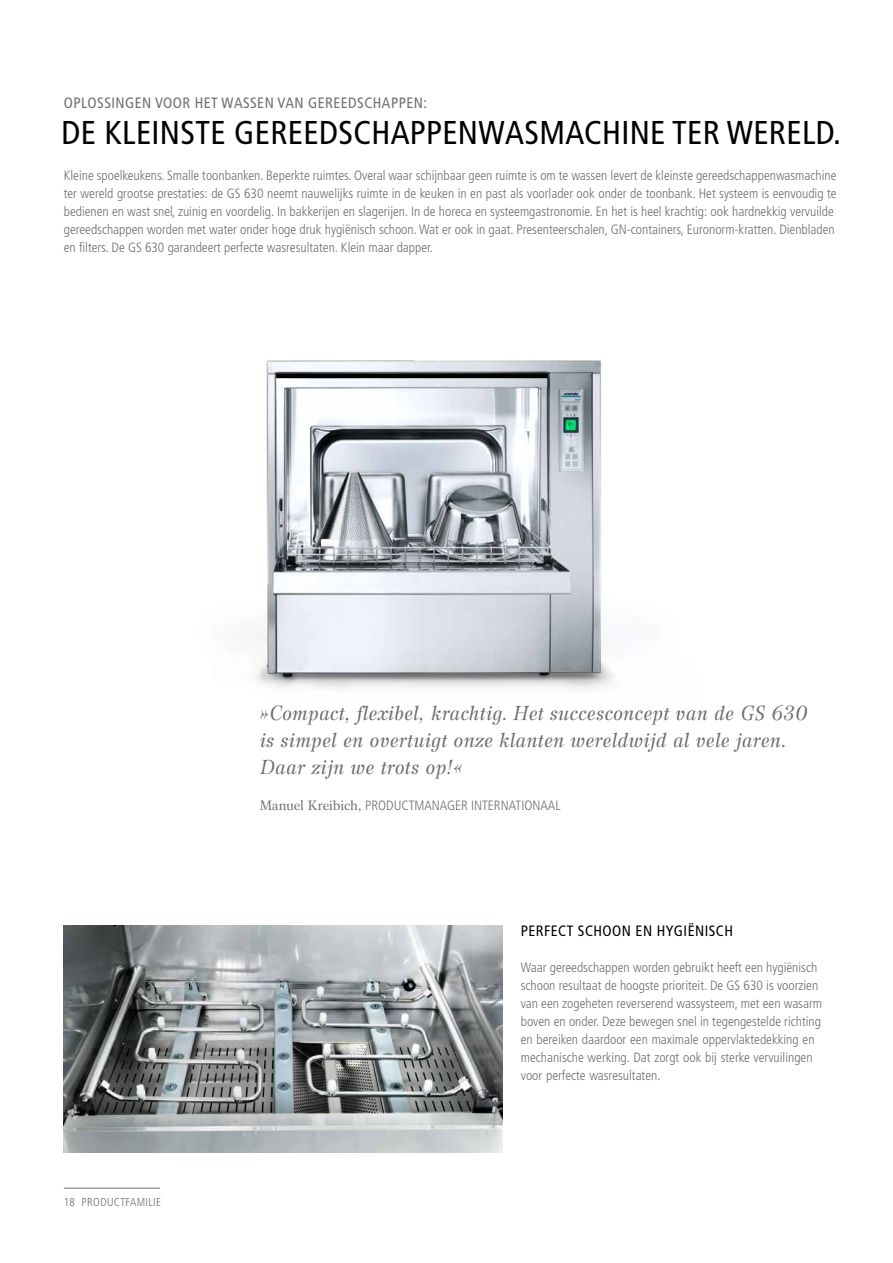
<style>
.page{position:relative;width:893px;height:1263px;background:#fff}
.page>*{position:absolute;margin:0;border:0;box-sizing:border-box;transform-origin:0 0}
.t1{font:condensed 33px "Frutiger LT Pro";letter-spacing:.01em;color:#000}
.t2{font:italic 20.25px/27.5px "Wilke LT Std";letter-spacing:.005em;color:#6f6f6e}
.t3{font:condensed 15px "Frutiger LT Pro";letter-spacing:.03em;color:#6f6f6e}
.t4{font:condensed 15px "Frutiger LT Pro";letter-spacing:.03em;color:#000}
.t5{font:300 condensed 13.5px/18px "Frutiger LT Pro";color:#6f6f6e}
.t6{font:300 condensed 11.4px "Frutiger LT Pro";letter-spacing:.03em;color:#6f6f6e}
.s1{font-family:"Wilke LT Std";font-weight:400;font-stretch:normal}
</style>
<div class="page">
<img style="left:255px;top:360px;width:358px;height:329px">
<img style="left:64px;top:926px;width:439px;height:226px">
<hr style="left:64px;top:1188px;width:96px;height:1px;background:#6f6f6e">
<p class="t3" style="left:64px;top:94px;width:365px">OPLOSSINGEN VOOR HET WASSEN VAN GEREEDSCHAPPEN:</p>
<h1 class="t1" style="left:62px;top:113px;width:781px">DE KLEINSTE GEREEDSCHAPPENWASMACHINE TER WERELD.</h1>
<p class="t5" style="left:64px;top:166px;width:774px">Kleine spoelkeukens. Smalle toonbanken. Beperkte ruimtes. Overal waar schijnbaar geen ruimte is om te wassen levert de kleinste gereedschappenwasmachine ter wereld grootse prestaties: de GS 630 neemt nauwelijks ruimte in de keuken in en past als voorlader ook onder de toonbank. Het systeem is eenvoudig te bedienen en wast snel, zuinig en voordelig. In bakkerijen en slagerijen. In de horeca en systeemgastronomie. En het is heel krachtig: ook hardnekkig vervuilde gereedschappen worden met water onder hoge druk hygiënisch schoon. Wat er ook in gaat. Presenteerschalen, GN-containers, Euronorm-kratten. Dienbladen en filters. De GS 630 garandeert perfecte wasresultaten. Klein maar dapper.</p>
<h2 class="t2" style="left:260px;top:699px;width:549px">»Compact, flexibel, krachtig. Het succesconcept van de GS 630 is simpel en overtuigt onze klanten wereldwijd al vele jaren.<br>Daar zijn we trots op!«</h2>
<p class="t5" style="left:260px;top:797px;width:302px"><span class="s1">Manuel Kreibich,</span> PRODUCTMANAGER INTERNATIONAAL</p>
<p class="t6" style="left:64px;top:1196px;width:99px">18 PRODUCTFAMILIE</p>
<p class="t4" style="left:521px;top:922px;width:214px">PERFECT SCHOON EN HYGIËNISCH</p>
<p class="t5" style="left:521px;top:958px;width:303px">Waar gereedschappen worden gebruikt heeft een hygiënisch schoon resultaat de hoogste prioriteit. De GS 630 is voorzien van een zogeheten reverserend wassysteem, met een wasarm boven en onder. Deze bewegen snel in tegengestelde richting en bereiken daardoor een maximale oppervlaktedekking en mechanische werking. Dat zorgt ook bij sterke vervuilingen voor perfecte wasresultaten.</p>
</div>
